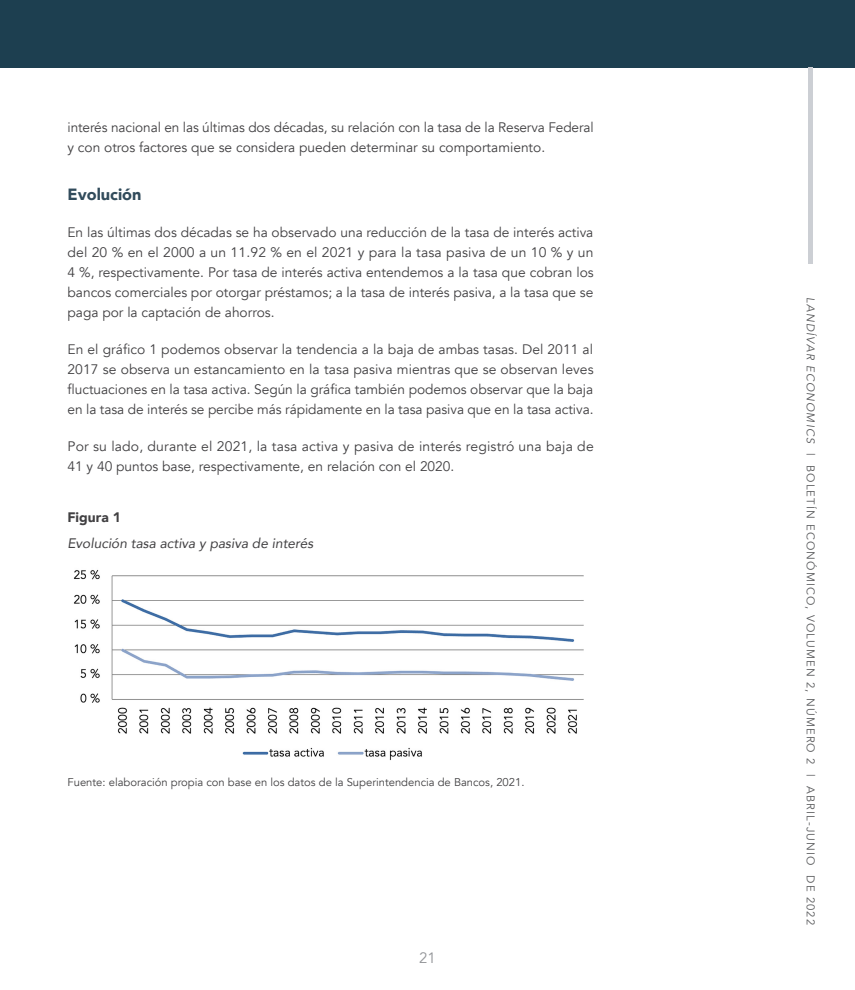
<style>
.page{position:relative;width:855px;height:990px;background:#fff}
.page>*{position:absolute;margin:0;border:0;box-sizing:border-box;transform-origin:0 0}
.t1{font:900 16.25px "Avenir";color:#314b5b}
.t2{font:15px "Avenir";color:#939598}
.t3{font:13.75px/20px "Avenir";color:#414042}
.t4{font:italic 13.75px "Avenir";color:#414042}
.t5{font:900 13.75px "Avenir";color:#414042}
.t6{font:11.25px "Avenir";color:#414042}
.t7{font:11.25px "Avenir";letter-spacing:.1em;color:#58595b}
.s1{font-style:italic}
</style>
<div class="page">
<div style="left:0;top:0;width:855px;height:68px;background:#1d3f50"></div>
<div style="left:808px;top:68px;width:5px;height:196px;background:#cccfd4"></div>
<img style="left:73px;top:570px;width:511px;height:190px">
<p class="t3" style="left:68px;top:117px;width:528px">interés nacional en las últimas dos décadas, su relación con la tasa de la Reserva Federal y con otros factores que se considera pueden determinar su comportamiento.</p>
<p class="t1" style="left:68px;top:180px;width:76px">Evolución</p>
<p class="t3" style="left:68px;top:222px;width:528px;text-align:justify">En las últimas dos décadas se ha observado una reducción de la tasa de interés activa del 20 % en el 2000 a un 11.92 % en el 2021 y para la tasa pasiva de un 10 % y un 4 %, respectivamente. Por tasa de interés activa entendemos a la tasa que cobran los bancos comerciales por otorgar préstamos; a la tasa de interés pasiva, a la tasa que se paga por la captación de ahorros.</p>
<p class="t3" style="left:68px;top:339px;width:528px;text-align:justify">En el gráfico 1 podemos observar la tendencia a la baja de ambas tasas. Del 2011 al 2017 se observa un estancamiento en la tasa pasiva mientras que se observan leves fluctuaciones en la tasa activa. Según la gráfica también podemos observar que la baja en la tasa de interés se percibe más rápidamente en la tasa pasiva que en la tasa activa.</p>
<p class="t3" style="left:68px;top:436px;width:528px">Por su lado, durante el 2021, la tasa activa y pasiva de interés registró una baja de<br>41 y 40 puntos base, respectivamente, en relación con el 2020.</p>
<p class="t5" style="left:68px;top:505px;width:55px">Figura 1</p>
<p class="t4" style="left:68px;top:534px;width:247px">Evolución tasa activa y pasiva de interés</p>
<p class="t6" style="left:68px;top:775px;width:458px">Fuente: elaboración propia con base en los datos de la Superintendencia de Bancos, 2021.</p>
<p class="t2" style="left:419px;top:948px;width:18px">21</p>
<p class="t7" style="left:817px;top:297px;width:629px;rotate:90deg"><span class="s1">LANDÍVAR ECONOMICS</span> | BOLETÍN ECONÓMICO, VOLUMEN 2, NÚMERO 2 | ABRIL-JUNIO DE 2022</p>
</div>
